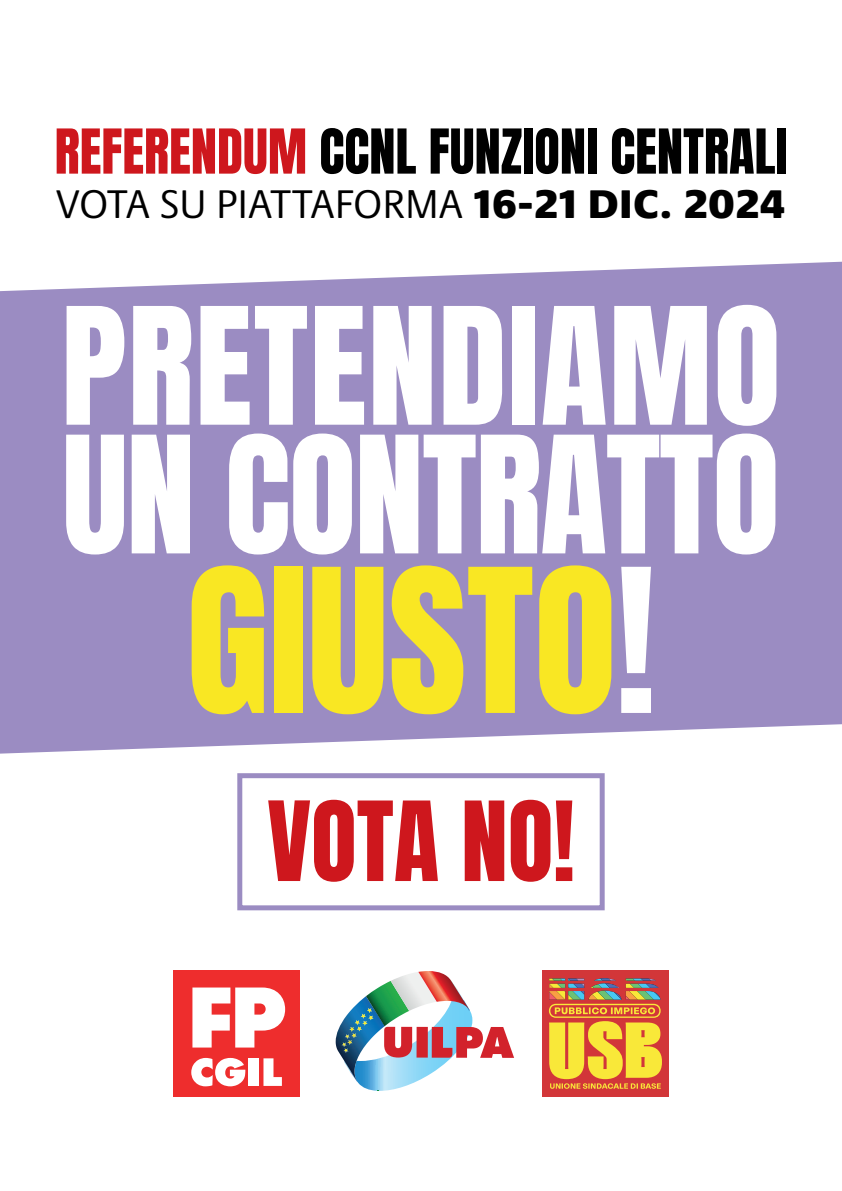
<style>
.page{position:relative;width:842px;height:1191px;background:#fff}
.page>*{position:absolute;margin:0;border:0;box-sizing:border-box;transform-origin:0 0}
.t1{font:170.1px "Anton";color:#f9e723}
.t2{font:138.2px "Anton";letter-spacing:.01em;color:#fff}
.t3{font:138.2px "Anton";letter-spacing:-.01em;color:#fff}
.t4{font:93.7px "Anton";color:#ce171d}
.t5{font:52.6px "Anton";color:#000}
.t6{font:41.5px "Praxis Next";color:#000}
.s1{color:#ce171d}
.s2{font-weight:900}
.s3{color:#fff}
</style>
<div class="page">
<div style="left:0;top:262px;width:842px;height:491px;background:#9b8cc2"></div>
<div style="left:542px;top:970px;width:126px;height:126px;background:#d23639"></div>
<svg style="left:549px;top:978px;width:113px;height:110px"></svg>
<div style="left:173px;top:970px;width:127px;height:126px;background:#ee2d2d"></div>
<svg style="left:191px;top:1058px;width:54px;height:28px"></svg>
<div style="left:249px;top:1058px;width:10px;height:28px;background:#fff"></div>
<svg style="left:263px;top:1058px;width:19px;height:28px"></svg>
<svg style="left:192px;top:987px;width:93px;height:60px"></svg>
<img style="left:336px;top:1022px;width:6px;height:26px">
<svg style="left:342px;top:971px;width:172px;height:120px"></svg>
<div style="left:237px;top:773px;width:368px;height:137px;border:5px solid #9b8cc2"></div>
<p class="t5" style="left:55px;top:125px;width:734px"><span class="s1">REFERENDUM</span> CCNL FUNZIONI CENTRALI</p>
<p class="t6" style="left:56px;top:172px;width:731px">VOTA SU PIATTAFORMA <span class="s2">16-21 DIC. 2024</span></p>
<p class="t2" style="left:61px;top:296px;width:721px">PRETENDIAMO</p>
<p class="t3" style="left:62px;top:425px;width:719px">UN CONTRATTO</p>
<p class="t1" style="left:186px;top:554px;width:471px">GIUSTO<span class="s3">!</span></p>
<p class="t4" style="left:267px;top:794px;width:309px">VOTA NO!</p>
</div>
